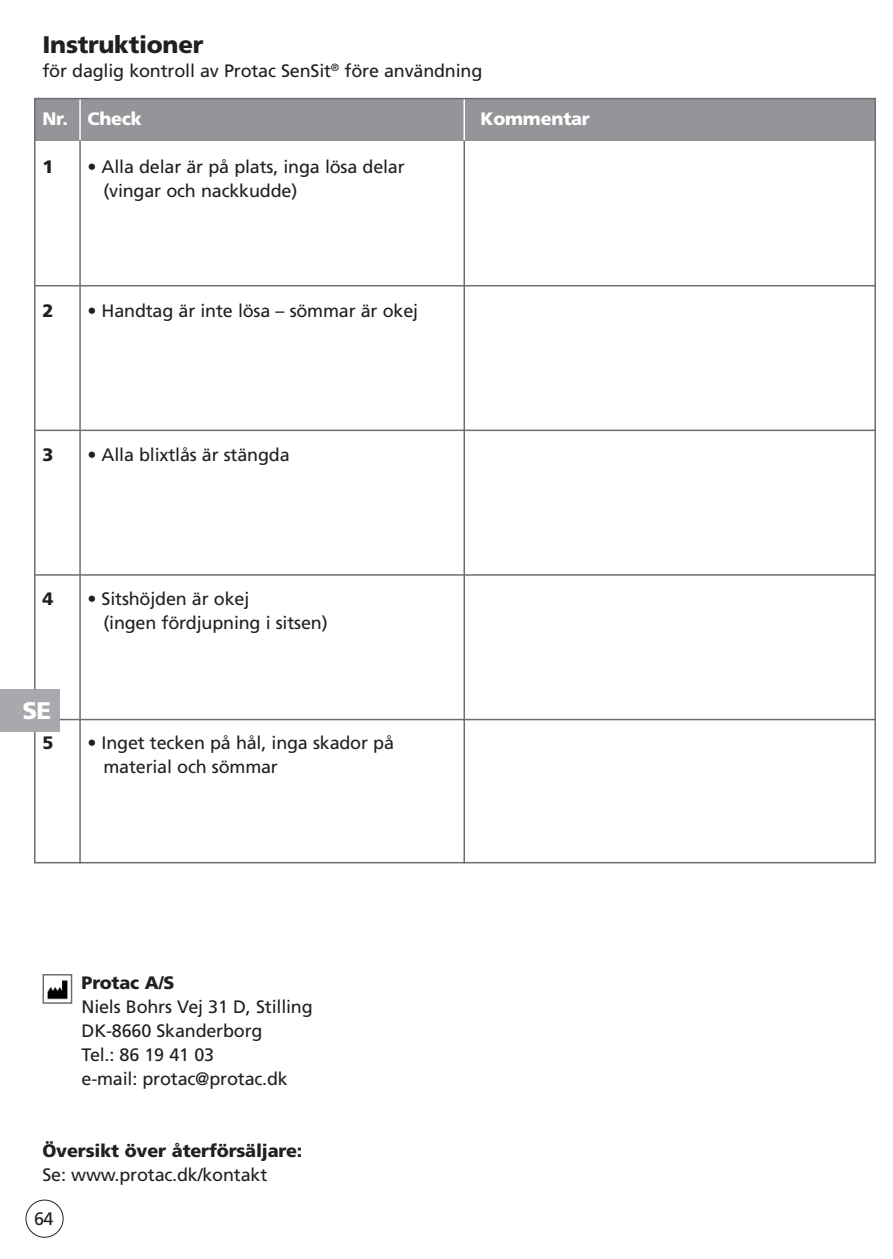
<style>
.page{position:relative;width:893px;height:1259px;background:#fff}
.page>*{position:absolute;margin:0;border:0;box-sizing:border-box;transform-origin:0 0}
.t1{font:900 24px "Frutiger";letter-spacing:-.01em;color:#231f20}
.t2{font:900 24px "Frutiger";color:#fff}
.t3{font:18px/24px "Frutiger";letter-spacing:-.01em;color:#231f20}
.t4{font:900 18px "Frutiger";letter-spacing:-.01em;color:#231f20}
.t5{font:900 18px "Frutiger";letter-spacing:-.01em;color:#fff}
</style>
<div class="page">
<div style="left:26px;top:1199px;width:38px;height:38px;border:1px solid #231f20;border-radius:50%"></div>
<div style="left:34px;top:98px;width:842px;height:42px;background:#939598"></div>
<hr style="left:34px;top:285px;width:842px;height:1px;background:#6d6e71">
<hr style="left:34px;top:429px;width:842px;height:2px;background:#6d6e71">
<hr style="left:34px;top:574px;width:842px;height:2px;background:#6d6e71">
<hr style="left:34px;top:719px;width:842px;height:1px;background:#6d6e71">
<hr style="left:463px;top:140px;width:2px;height:723px;background:#6d6e71">
<hr style="left:463px;top:99px;width:2px;height:41px;background:#fff">
<hr style="left:79px;top:99px;width:2px;height:41px;background:#fff">
<hr style="left:79px;top:140px;width:2px;height:723px;background:#6d6e71">
<img style="left:47px;top:980px;width:21px;height:20px">
<div style="left:43px;top:974px;width:29px;height:29px;border:2px solid #6d6e71"></div>
<div style="left:0;top:689px;width:60px;height:43px;background:#a8a9ad"></div>
<h1 class="t1" style="left:43px;top:34px;width:162px">Instruktioner</h1>
<p class="t3" style="left:43px;top:60px;width:441px">för daglig kontroll av Protac SenSit<sup>®</sup> före användning</p>
<p class="t5" style="left:43px;top:111px;width:101px">Nr. Check</p>
<p class="t5" style="left:481px;top:111px;width:111px">Kommentar</p>
<p class="t4" style="left:43px;top:159px;width:13px">1</p>
<p class="t3" style="left:103px;top:156px;width:303px;text-indent:-16px">• Alla delar är på plats, inga lösa delar (vingar och nackkudde)</p>
<p class="t4" style="left:43px;top:303px;width:13px">2</p>
<p class="t3" style="left:88px;top:300px;width:332px">• Handtag är inte lösa – sömmar är okej</p>
<p class="t4" style="left:43px;top:447px;width:13px">3</p>
<p class="t3" style="left:88px;top:444px;width:204px">• Alla blixtlås är stängda</p>
<p class="t4" style="left:43px;top:591px;width:13px">4</p>
<p class="t3" style="left:103px;top:588px;width:226px;text-indent:-16px">• Sitshöjden är okej<br>(ingen fördjupning i sitsen)</p>
<h1 class="t2" style="left:22px;top:700px;width:30px">SE</h1>
<p class="t4" style="left:43px;top:735px;width:13px">5</p>
<p class="t3" style="left:103px;top:732px;width:292px;text-indent:-16px">• Inget tecken på hål, inga skador på material och sömmar</p>
<p class="t4" style="left:82px;top:975px;width:94px">Protac A/S</p>
<p class="t3" style="left:82px;top:996px;width:233px">Niels Bohrs Vej 31 D, Stilling<br>DK-8660 Skanderborg<br>Tel.: 86 19 41 03<br>e-mail: protac@protac.dk</p>
<p class="t4" style="left:43px;top:1143px;width:261px">Översikt över återförsäljare:</p>
<p class="t3" style="left:43px;top:1164px;width:226px">Se: www.protac.dk/kontakt</p>
<p class="t3" style="left:34px;top:1208px;width:21px">64</p>
</div>
